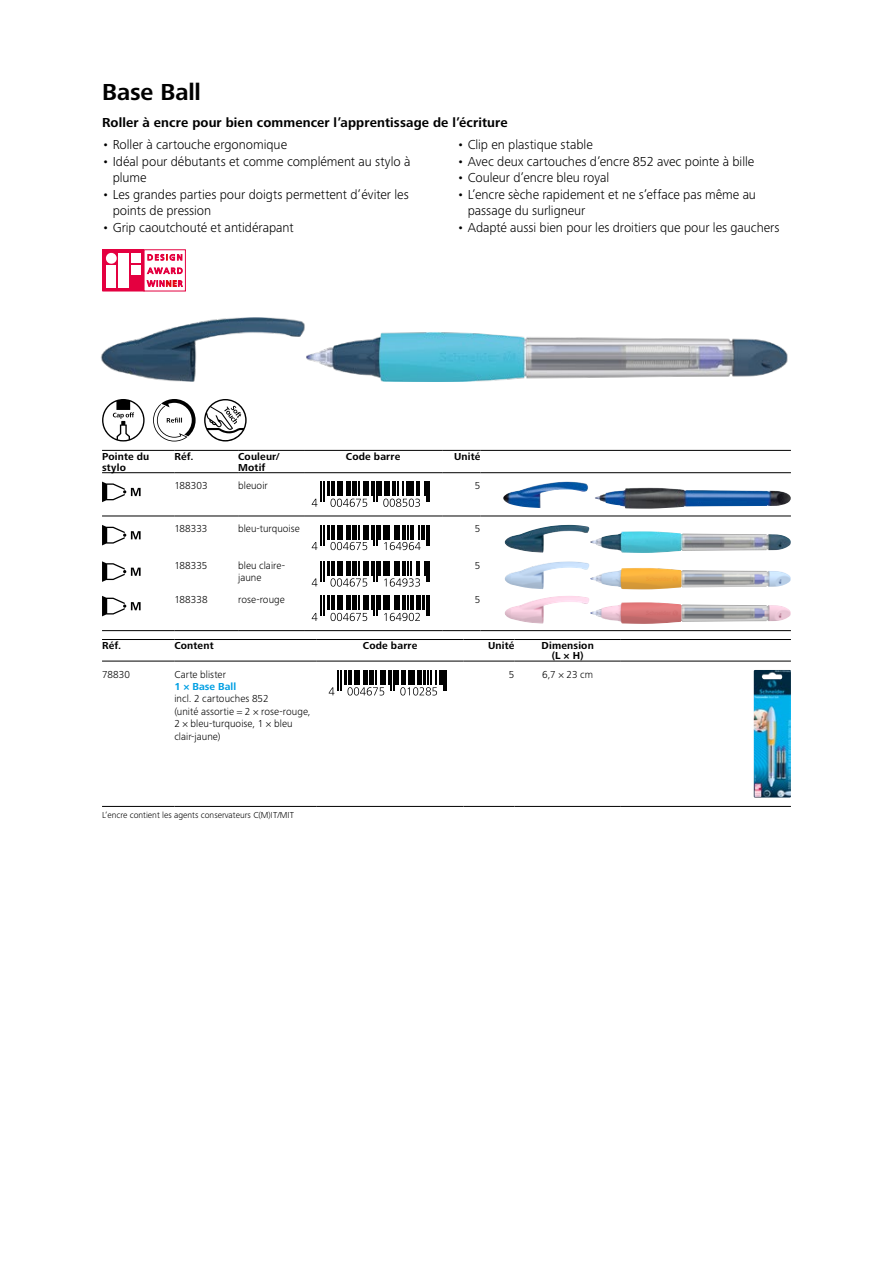
<style>
.page{position:relative;width:893px;height:1263px;background:#fff}
.page>*{position:absolute;margin:0;border:0;box-sizing:border-box;transform-origin:0 0}
.t1{font:700 24px "Frutiger Next LTW1 G";letter-spacing:-.005em;color:#000}
.t2{font:300 13.5px/16.5px "Frutiger Next LTW1 G";color:#000}
.t3{font:700 13.5px "Frutiger Next LTW1 G";letter-spacing:.01em;color:#000}
.t4{font:300 10.5px/12.5px "Frutiger Next LTW1 G";letter-spacing:.005em;color:#000}
.t5{font:700 10.5px/10.5px "Frutiger Next LTW1 G";letter-spacing:.015em;color:#000}
.t6{font:700 10.5px "Frutiger Next LTW1 G";letter-spacing:.005em;color:#009fe3}
.t7{font:300 9px "Frutiger Next LTW1 G";color:#000}
</style>
<div class="page">
<div style="left:103px;top:250px;width:41px;height:41px;background:#e40040"></div>
<div style="left:102px;top:249px;width:42px;height:42px;border:1px solid #e40040"></div>
<div style="left:119px;top:253px;width:10px;height:35px;background:#fff"></div>
<div style="left:106px;top:265px;width:10px;height:23px;background:#fff"></div>
<div style="left:131px;top:253px;width:10px;height:10px;background:#fff"></div>
<div style="left:131px;top:265px;width:10px;height:10px;background:#fff"></div>
<svg style="left:106px;top:253px;width:11px;height:11px"></svg>
<svg style="left:148px;top:254px;width:34px;height:7px"></svg>
<svg style="left:147px;top:280px;width:36px;height:7px"></svg>
<svg style="left:147px;top:267px;width:36px;height:7px"></svg>
<img style="left:101px;top:317px;width:687px;height:65px">
<svg style="left:102px;top:399px;width:43px;height:42px"></svg>
<svg style="left:153px;top:399px;width:43px;height:42px"></svg>
<svg style="left:204px;top:399px;width:43px;height:42px"></svg>
<hr style="left:102px;top:630px;width:72px;height:1px;background:#000">
<hr style="left:174px;top:630px;width:64px;height:1px;background:#000">
<hr style="left:238px;top:630px;width:66px;height:1px;background:#000">
<hr style="left:304px;top:630px;width:138px;height:1px;background:#000">
<hr style="left:442px;top:630px;width:38px;height:1px;background:#000">
<hr style="left:480px;top:630px;width:311px;height:1px;background:#000">
<hr style="left:102px;top:472px;width:72px;height:1px;background:#000">
<hr style="left:174px;top:472px;width:64px;height:1px;background:#000">
<hr style="left:238px;top:472px;width:66px;height:1px;background:#000">
<hr style="left:304px;top:472px;width:138px;height:1px;background:#000">
<hr style="left:442px;top:472px;width:38px;height:1px;background:#000">
<hr style="left:480px;top:472px;width:311px;height:1px;background:#000">
<hr style="left:102px;top:516px;width:72px;height:1px;background:#000">
<hr style="left:174px;top:516px;width:64px;height:1px;background:#000">
<hr style="left:238px;top:516px;width:66px;height:1px;background:#000">
<hr style="left:304px;top:516px;width:138px;height:1px;background:#000">
<hr style="left:442px;top:516px;width:38px;height:1px;background:#000">
<hr style="left:480px;top:516px;width:311px;height:1px;background:#000">
<hr style="left:102px;top:450px;width:72px;height:1px;background:#000">
<hr style="left:174px;top:450px;width:64px;height:1px;background:#000">
<hr style="left:238px;top:450px;width:66px;height:1px;background:#000">
<hr style="left:304px;top:450px;width:138px;height:1px;background:#000">
<hr style="left:442px;top:450px;width:38px;height:1px;background:#000">
<hr style="left:480px;top:450px;width:311px;height:1px;background:#000">
<svg style="left:102px;top:482px;width:39px;height:20px"></svg>
<hr style="left:378px;top:482px;width:4px;height:14px;background:#000">
<svg style="left:312px;top:482px;width:65px;height:25px"></svg>
<svg style="left:383px;top:482px;width:47px;height:25px"></svg>
<img style="left:503px;top:482px;width:288px;height:27px">
<svg style="left:102px;top:525px;width:39px;height:20px"></svg>
<hr style="left:378px;top:525px;width:3px;height:14px;background:#000">
<hr style="left:421px;top:525px;width:3px;height:14px;background:#000">
<hr style="left:426px;top:525px;width:2px;height:20px;background:#000">
<svg style="left:429px;top:525px;width:1px;height:20px"></svg>
<svg style="left:312px;top:525px;width:65px;height:25px"></svg>
<svg style="left:383px;top:525px;width:38px;height:25px"></svg>
<img style="left:505px;top:525px;width:286px;height:28px">
<svg style="left:102px;top:561px;width:39px;height:21px"></svg>
<hr style="left:378px;top:561px;width:3px;height:15px;background:#000">
<svg style="left:312px;top:561px;width:65px;height:26px"></svg>
<svg style="left:383px;top:561px;width:47px;height:26px"></svg>
<img style="left:505px;top:561px;width:286px;height:28px">
<svg style="left:102px;top:596px;width:39px;height:20px"></svg>
<hr style="left:378px;top:596px;width:3px;height:14px;background:#000">
<svg style="left:312px;top:596px;width:65px;height:25px"></svg>
<svg style="left:383px;top:596px;width:47px;height:25px"></svg>
<img style="left:505px;top:596px;width:286px;height:28px">
<hr style="left:102px;top:639px;width:72px;height:1px;background:#000">
<hr style="left:102px;top:661px;width:72px;height:1px;background:#000">
<hr style="left:174px;top:639px;width:143px;height:1px;background:#000">
<hr style="left:174px;top:661px;width:143px;height:1px;background:#000">
<hr style="left:317px;top:639px;width:146px;height:1px;background:#000">
<hr style="left:317px;top:661px;width:146px;height:1px;background:#000">
<hr style="left:463px;top:639px;width:51px;height:1px;background:#000">
<hr style="left:514px;top:639px;width:107px;height:1px;background:#000">
<hr style="left:463px;top:661px;width:51px;height:1px;background:#000">
<hr style="left:514px;top:661px;width:107px;height:1px;background:#000">
<hr style="left:621px;top:639px;width:170px;height:1px;background:#000">
<hr style="left:621px;top:661px;width:170px;height:1px;background:#000">
<hr style="left:102px;top:806px;width:72px;height:1px;background:#000">
<hr style="left:174px;top:806px;width:143px;height:1px;background:#000">
<hr style="left:317px;top:806px;width:146px;height:1px;background:#000">
<hr style="left:463px;top:806px;width:51px;height:1px;background:#000">
<hr style="left:514px;top:806px;width:107px;height:1px;background:#000">
<hr style="left:621px;top:806px;width:170px;height:1px;background:#000">
<hr style="left:395px;top:670px;width:4px;height:14px;background:#000">
<hr style="left:439px;top:670px;width:3px;height:14px;background:#000">
<hr style="left:443px;top:670px;width:2px;height:21px;background:#000">
<svg style="left:446px;top:670px;width:1px;height:21px"></svg>
<svg style="left:329px;top:670px;width:65px;height:25px"></svg>
<svg style="left:400px;top:670px;width:37px;height:25px"></svg>
<img style="left:754px;top:670px;width:37px;height:127px">
<h1 class="t1" style="left:102px;top:78px;width:100px">Base Ball</h1>
<p class="t3" style="left:102px;top:115px;width:407px">Roller à encre pour bien commencer l’apprentissage de l’écriture</p>
<p class="t2" style="left:102px;top:137px;width:187px">• Roller à cartouche ergonomique</p>
<p class="t2" style="left:113px;top:153px;width:299px;text-indent:-11px">• Idéal pour débutants et comme complément au stylo à plume</p>
<p class="t2" style="left:113px;top:186px;width:298px;text-indent:-11px">• Les grandes parties pour doigts permettent d’éviter les points de pression</p>
<p class="t2" style="left:102px;top:219px;width:193px">• Grip caoutchouté et antidérapant</p>
<p class="t2" style="left:457px;top:137px;width:137px">• Clip en plastique stable</p>
<p class="t2" style="left:457px;top:153px;width:299px">• Avec deux cartouches d’encre 852 avec pointe à bille</p>
<p class="t2" style="left:457px;top:170px;width:154px">• Couleur d’encre bleu royal</p>
<p class="t2" style="left:468px;top:186px;width:290px;text-indent:-11px">• L’encre sèche rapidement et ne s’efface pas même au passage du surligneur</p>
<p class="t2" style="left:457px;top:219px;width:324px">• Adapté aussi bien pour les droitiers que pour les gauchers</p>
<p class="t5" style="left:102px;top:452px;width:49px">Pointe du stylo</p>
<p class="t5" style="left:174px;top:452px;width:21px">Réf.</p>
<p class="t5" style="left:238px;top:452px;width:43px">Couleur/<br>Motif</p>
<p class="t5" style="left:346px;top:452px;width:56px">Code barre</p>
<p class="t5" style="left:454px;top:452px;width:28px">Unité</p>
<p class="t4" style="left:174px;top:479px;width:35px">188303</p>
<p class="t4" style="left:238px;top:479px;width:31px">bleuoir</p>
<p class="t4" style="left:475px;top:479px;width:7px">5</p>
<p class="t4" style="left:174px;top:523px;width:35px">188333</p>
<p class="t4" style="left:238px;top:523px;width:63px">bleu-turquoise</p>
<p class="t4" style="left:475px;top:523px;width:7px">5</p>
<p class="t4" style="left:174px;top:559px;width:35px">188335</p>
<p class="t4" style="left:238px;top:559px;width:48px">bleu claire&shy;jaune</p>
<p class="t4" style="left:475px;top:559px;width:7px">5</p>
<p class="t4" style="left:174px;top:594px;width:35px">188338</p>
<p class="t4" style="left:238px;top:594px;width:48px">rose-rouge</p>
<p class="t4" style="left:475px;top:594px;width:7px">5</p>
<p class="t5" style="left:102px;top:641px;width:21px">Réf.</p>
<p class="t5" style="left:174px;top:641px;width:41px">Content</p>
<p class="t5" style="left:363px;top:641px;width:56px">Code barre</p>
<p class="t5" style="left:488px;top:641px;width:28px">Unité</p>
<p class="t5" style="left:541px;top:641px;width:54px;line-height:9.8px;text-align:center">Dimension (L × H)</p>
<p class="t4" style="left:102px;top:668px;width:30px">78830</p>
<p class="t4" style="left:174px;top:668px;width:53px">Carte blister</p>
<p class="t6" style="left:174px;top:680px;width:63px">1 × Base Ball</p>
<p class="t4" style="left:174px;top:693px;width:138px">incl. 2 cartouches 852<br>(unité assortie = 2 × rose-rouge,<br>2 × bleu-turquoise, 1 × bleu clair-jaune)</p>
<p class="t4" style="left:509px;top:668px;width:7px">5</p>
<p class="t4" style="left:542px;top:668px;width:53px">6,7 × 23 cm</p>
<p class="t7" style="left:102px;top:809px;width:193px">L‘encre contient les agents conservateurs C(M)IT/MIT</p>
</div>
